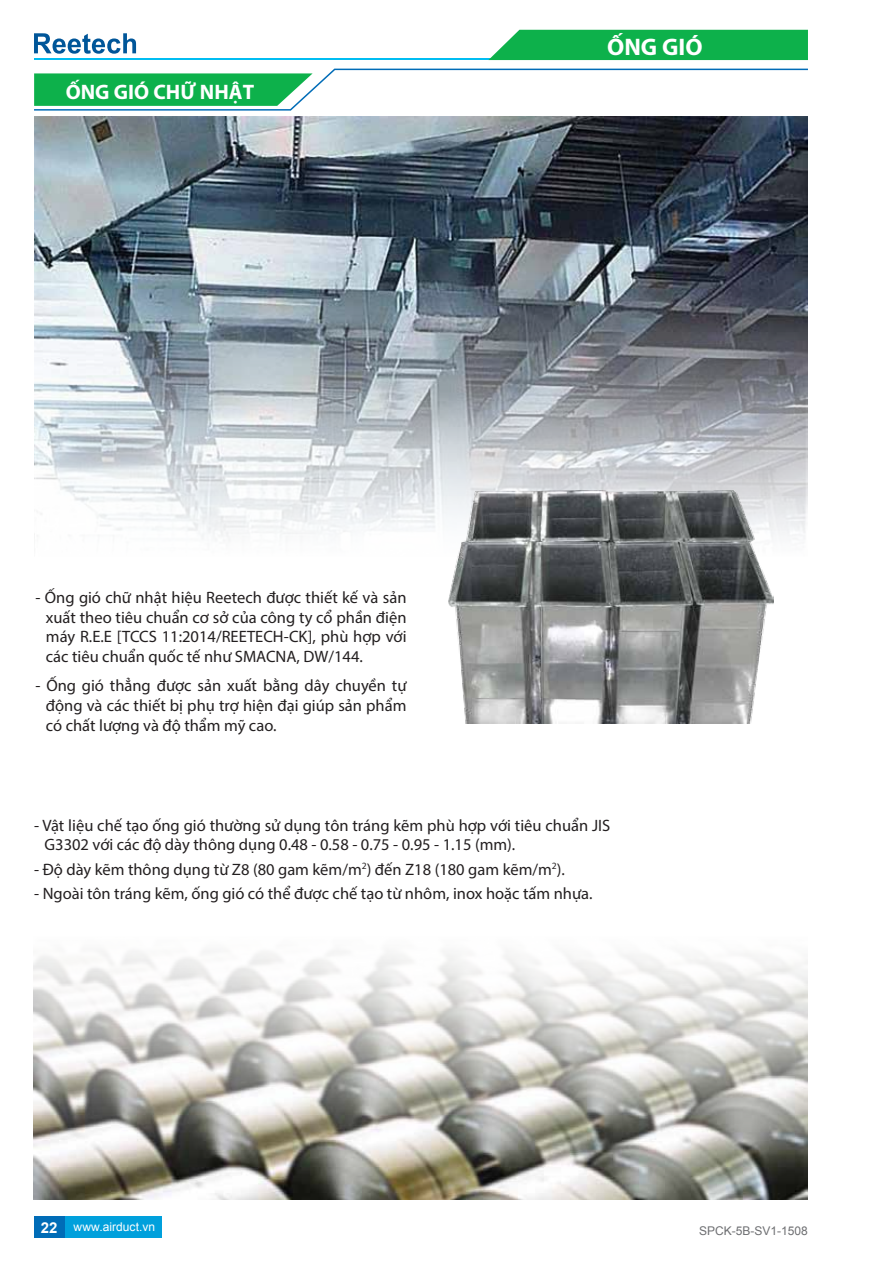
<style>
.page{position:relative;width:893px;height:1263px;background:#fff}
.page>*{position:absolute;margin:0;border:0;box-sizing:border-box;transform-origin:0 0}
.t1{font:700 24px "Myriad Pro";color:#fff}
.t2{font:700 21px "Myriad Pro";color:#fff}
.t3{font:16.5px/19.8px "Myriad Pro";color:#231f20;text-align:justify}
.t4{font:12px "Arial";color:#fff}
.t5{font:12px "Arial";color:#6d6e71}
.s1{font-weight:700;font-size:15px}
</style>
<div class="page">
<img style="left:34px;top:117px;width:774px;height:424px">
<div style="left:64px;top:1216px;width:98px;height:21px;background:#00a0dc"></div>
<div style="left:34px;top:1216px;width:30px;height:21px;background:#006cb7"></div>
<svg style="left:34px;top:33px;width:102px;height:21px"></svg>
<hr style="left:34px;top:59px;width:774px;height:1px;background:#00bdf2">
<div style="left:488px;top:30px;width:320px;height:30px;background:#0db14b"></div>
<svg style="left:34px;top:69px;width:774px;height:42px"></svg>
<img style="left:446px;top:491px;width:328px;height:232px">
<img style="left:34px;top:951px;width:774px;height:248px">
<p class="t2" style="left:66px;top:78px;width:190px">ỐNG GIÓ CHỮ NHẬT</p>
<p class="t3" style="left:46px;top:587px;width:362px;text-indent:-10px">- Ống gió chữ nhật hiệu Reetech được thiết kế và sản xuất theo tiêu chuẩn cơ sở của công ty cổ phần điện máy R.E.E [TCCS 11:2014/REETECH-CK], phù hợp với các tiêu chuẩn quốc tế như SMACNA, DW/144.</p>
<p class="t3" style="left:46px;top:675px;width:362px;text-indent:-10px">- Ống gió thẳng được sản xuất bằng dây chuyền tự động và các thiết bị phụ trợ hiện đại giúp sản phẩm có chất lượng và độ thẩm mỹ cao.</p>
<h1 class="t1" style="left:607px;top:31px;width:97px">ỐNG GIÓ</h1>
<p class="t3" style="left:45px;top:815px;width:567px;text-indent:-10px">- Vật liệu chế tạo ống gió thường sử dụng tôn tráng kẽm phù hợp với tiêu chuẩn JIS<br>G3302 với các độ dày thông dụng 0.48 - 0.58 - 0.75 - 0.95 - 1.15 (mm).</p>
<p class="t3" style="left:34px;top:859px;width:532px">- Độ dày kẽm thông dụng từ Z8 (80 gam kẽm/m<sup>2</sup>) đến Z18 (180 gam kẽm/m<sup>2</sup>).</p>
<p class="t3" style="left:34px;top:883px;width:560px">- Ngoài tôn tráng kẽm, ống gió có thể được chế tạo từ nhôm, inox hoặc tấm nhựa.</p>
<p class="t4" style="left:41px;top:1219px;width:116px"><span class="s1">22</span> www.airduct.vn</p>
<p class="t5" style="left:699px;top:1222px;width:110px">SPCK-5B-SV1-1508</p>
</div>
